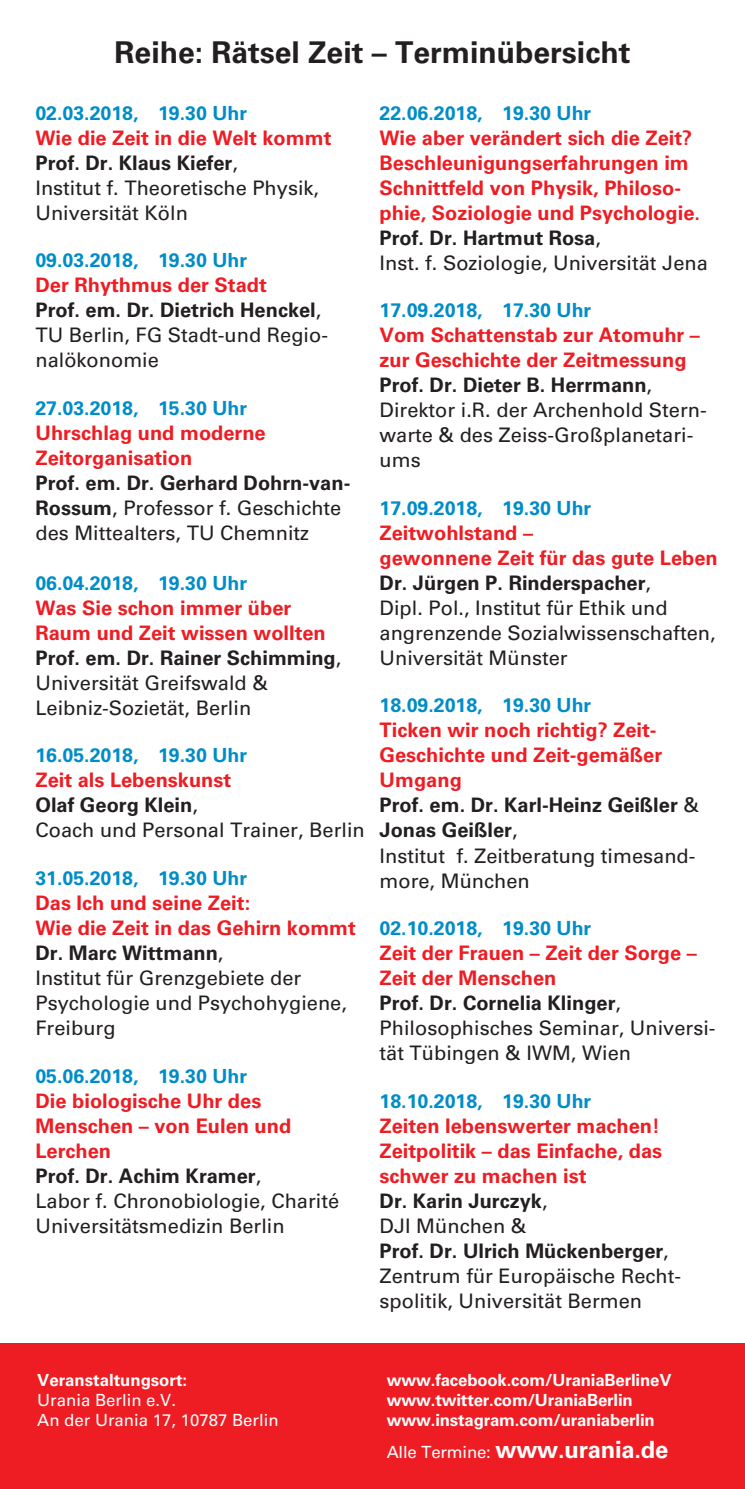
<style>
.page{position:relative;width:745px;height:1489px;background:#fff}
.page>*{position:absolute;margin:0;border:0;box-sizing:border-box;transform-origin:0 0}
.t1{font:700 30px "Univers LT Std";color:#231f20}
.t2{font:700 23.75px "Univers LT Std";letter-spacing:-.01em;color:#fff}
.t3{font:20px/25px "Univers LT Std";color:#231f20}
.t4{font:700 20px/25px "Univers LT Std";color:#ee1d23}
.t5{font:700 19.5px "Univers LT Std";color:#008dc7}
.t6{font:700 16.75px/20px "Univers LT Std";letter-spacing:-.01em;color:#fff}
.t7{font:16.75px/20px "Univers LT Std";color:#fff}
.s1{font-weight:700;color:#ee1d23}
.s2{font-weight:700}
.s3{color:#231f20}
.s4{font-weight:400;color:#231f20}
.s5{font-weight:400;font-size:16.75px}
</style>
<div class="page">
<div style="left:0;top:1343px;width:744px;height:145px;background:#ee1d23"></div>
<h1 class="t1" style="left:114px;top:34px;width:517px">Reihe: Rätsel Zeit – Terminübersicht</h1>
<p class="t5" style="left:35px;top:101px;width:213px">02.03.2018, 19.30 Uhr</p>
<p class="t3" style="left:35px;top:125px;width:297px"><span class="s1">Wie die Zeit in die Welt kommt<br></span><span class="s2">Prof. Dr. Klaus Kiefer</span>,<br>Institut f. Theoretische Physik,<br>Universität Köln</p>
<p class="t5" style="left:35px;top:249px;width:213px">09.03.2018, 19.30 Uhr</p>
<p class="t3" style="left:35px;top:273px;width:294px"><span class="s1">Der Rhythmus der Stadt<br></span><span class="s2">Prof. em. Dr. Dietrich Henckel</span>,<br>TU Berlin, FG Stadt-und Regio&shy;nalökonomie</p>
<p class="t5" style="left:35px;top:396px;width:213px">27.03.2018, 15.30 Uhr</p>
<p class="t4" style="left:35px;top:420px;width:232px">Uhrschlag und moderne<br>Zeitorganisation</p>
<p class="t3" style="left:35px;top:470px;width:316px"><span class="s2">Prof. em. Dr. Gerhard Dohrn-van-<br>Rossum</span>, Professor f. Geschichte des Mittealters, TU Chemnitz</p>
<p class="t5" style="left:35px;top:571px;width:213px">06.04.2018, 19.30 Uhr</p>
<p class="t3" style="left:35px;top:595px;width:307px"><span class="s1">Was Sie schon immer über<br>Raum und Zeit wissen wollten<br></span><span class="s2">Prof. em. Dr. Rainer Schimming</span>,<br>Universität Greifswald &amp;<br>Leibniz-Sozietät, Berlin</p>
<p class="t5" style="left:35px;top:744px;width:213px">16.05.2018, 19.30 Uhr</p>
<p class="t3" style="left:35px;top:768px;width:330px"><span class="s1">Zeit als Lebenskunst<br></span><span class="s2">Olaf Georg Klein</span>,<br>Coach und Personal Trainer, Berlin</p>
<p class="t5" style="left:35px;top:866px;width:213px">31.05.2018, 19.30 Uhr</p>
<p class="t3" style="left:35px;top:890px;width:322px"><span class="s1">Das Ich und seine Zeit:<br>Wie die Zeit in das Gehirn kommt<br></span><span class="s2">Dr. Marc Wittmann</span>,<br>Institut für Grenzgebiete der<br>Psychologie und Psychohygiene,<br>Freiburg</p>
<p class="t5" style="left:35px;top:1064px;width:213px">05.06.2018, 19.30 Uhr</p>
<p class="t3" style="left:35px;top:1088px;width:305px"><span class="s1">Die biologische Uhr des<br>Menschen – von Eulen und<br>Lerchen<br></span><span class="s2">Prof. Dr. Achim Kramer</span>,<br>Labor f. Chronobiologie, Charité<br>Universitätsmedizin Berlin</p>
<p class="t5" style="left:379px;top:101px;width:213px">22.06.2018, 19.30 Uhr</p>
<p class="t4" style="left:379px;top:125px;width:329px">Wie aber verändert sich die Zeit?<br>Beschleunigungserfahrungen im Schnittfeld von Physik, Philoso&shy;phie, Soziologie und Psychologie.<br><span class="s3">Prof. Dr. Hartmut Rosa</span><span class="s4">,<br>Inst. f. Soziologie, Universität Jena</span></p>
<p class="t5" style="left:379px;top:299px;width:213px">17.09.2018, 17.30 Uhr</p>
<p class="t3" style="left:379px;top:323px;width:328px"><span class="s1">Vom Schattenstab zur Atomuhr – zur Geschichte der Zeitmessung<br></span><span class="s2">Prof. Dr. Dieter B. Herrmann</span>,<br>Direktor i.R. der Archenhold Stern&shy;warte &amp; des Zeiss-Großplanetari&shy;ums</p>
<p class="t5" style="left:379px;top:496px;width:213px">17.09.2018, 19.30 Uhr</p>
<p class="t3" style="left:379px;top:520px;width:339px"><span class="s1">Zeitwohlstand –<br>gewonnene Zeit für das gute Leben<br></span><span class="s2">Dr. Jürgen P. Rinderspacher</span>,<br>Dipl. Pol., Institut für Ethik und angrenzende Sozialwissenschaften,<br>Universität Münster</p>
<p class="t5" style="left:379px;top:694px;width:213px">18.09.2018, 19.30 Uhr</p>
<p class="t4" style="left:379px;top:718px;width:320px">Ticken wir noch richtig? Zeit-<br>Geschichte und Zeit-gemäßer<br>Umgang<br><span class="s3">Prof. em. Dr. Karl-Heinz Geißler</span> <span class="s4">&amp;<br></span><span class="s3">Jonas Geißler</span><span class="s4">,<br>Institut f. Zeitberatung timesand&shy;more, München</span></p>
<p class="t5" style="left:379px;top:916px;width:213px">02.10.2018, 19.30 Uhr</p>
<p class="t3" style="left:379px;top:940px;width:337px"><span class="s1">Zeit der Frauen – Zeit der Sorge –<br>Zeit der Menschen<br></span><span class="s2">Prof. Dr. Cornelia Klinger</span>,<br>Philosophisches Seminar, Universi&shy;tät Tübingen &amp; IWM, Wien</p>
<p class="t5" style="left:379px;top:1089px;width:213px">18.10.2018, 19.30 Uhr</p>
<p class="t4" style="left:379px;top:1113px;width:303px">Zeiten lebenswerter machen!<br>Zeitpolitik – das Einfache, das schwer zu machen ist<br><span class="s3">Dr. Karin Jurczyk</span><span class="s4">,<br>DJI München &amp;<br></span><span class="s3">Prof. Dr. Ulrich Mückenberger</span><span class="s4">,<br>Zentrum für Europäische Recht&shy;spolitik, Universität Bermen</span></p>
<p class="t6" style="left:37px;top:1369px;width:151px">Veranstaltungsort:</p>
<p class="t7" style="left:37px;top:1389px;width:243px">Urania Berlin e.V.<br>An der Urania 17, 10787 Berlin</p>
<p class="t6" style="left:386px;top:1369px;width:286px">www.facebook.com/UraniaBerlineV www.twitter.com/UraniaBerlin www.instagram.com/uraniaberlin</p>
<p class="t2" style="left:386px;top:1435px;width:283px"><span class="s5">Alle Termine:</span> www.urania.de</p>
</div>
